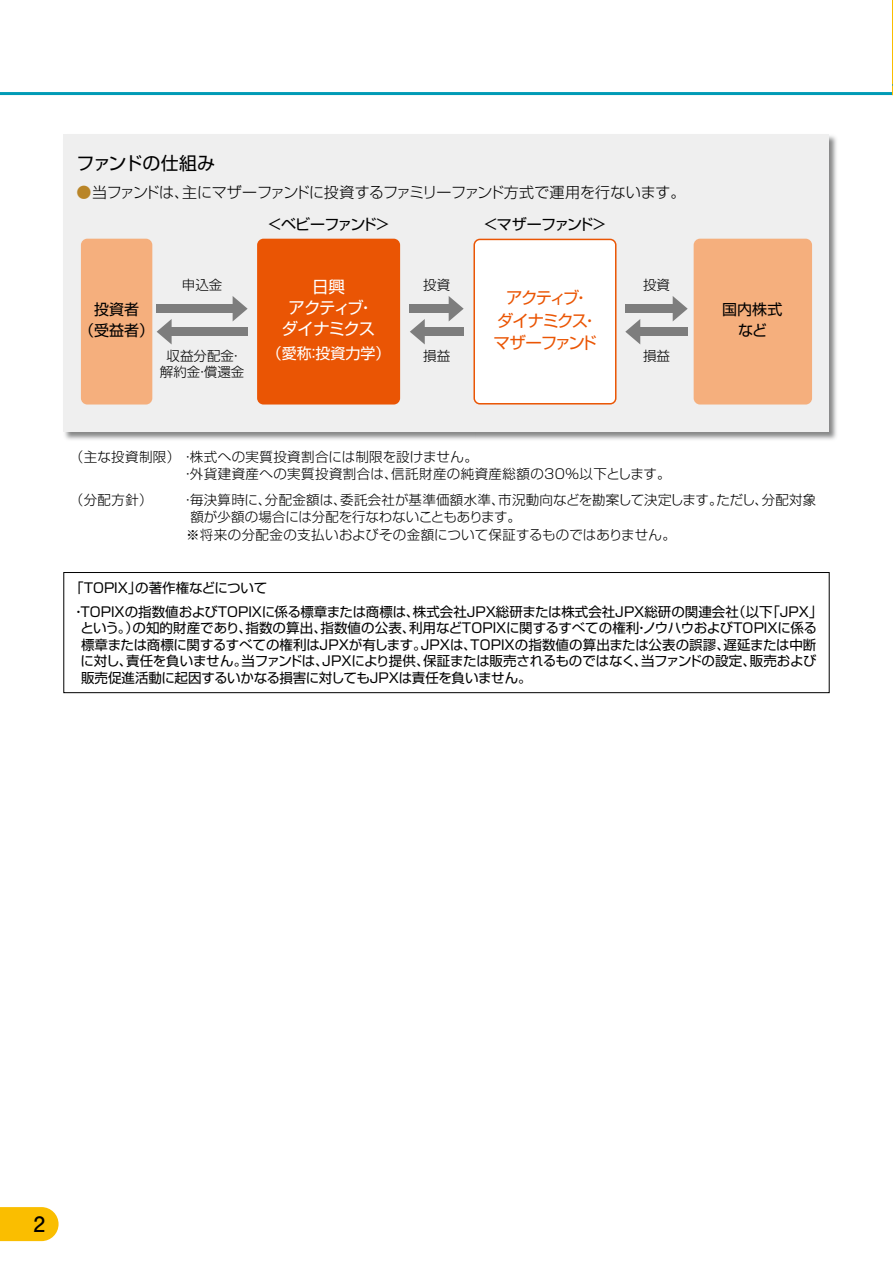
<style>
.page{position:relative;width:893px;height:1263px;background:#fff}
.page>*{position:absolute;margin:0;border:0;box-sizing:border-box;transform-origin:0 0}
.t1{font:700 21px "Futo Go B101 Pro";color:#000}
.t2{font:18px "Shin Go Pro";letter-spacing:-.01em;color:#000}
.t3{font:16.5px/22.5px "Shin Go Pr 5";letter-spacing:-.105em;color:#ea5504;text-align:center}
.t4{font:16.5px/21px "Shin Go Pr 5";letter-spacing:-.07em;color:#fff;text-align:center}
.t5{font:300 15px "Shin Go Pro";letter-spacing:-.02em;color:#000}
.t6{font:15px/21px "Shin Go Pr 5";letter-spacing:-.025em;color:#000;text-align:center}
.t7{font:15px "Shin Go Pr 5";letter-spacing:-.095em;color:#000}
.t8{font:15px "Shin Go Pr 5";color:#fff}
.t9{font:15px "Shin Go Pr 5";letter-spacing:-.085em;color:#000}
.t10{font:13.5px/16.5px "Shin Go Pr 5";letter-spacing:-.03em;color:#000}
.t11{font:300 13.5px/17.2px "Shin Go Pro";letter-spacing:.02em;color:#000}
.t12{font:300 13.5px "Shin Go Pro";letter-spacing:-.015em;color:#000}
.t13{font:300 13.5px/16.2px "Shin Go Pr 5";color:#000;text-align:center}
.s1{color:#b98528}
</style>
<div class="page">
<hr style="left:0;top:92px;width:893px;height:3px;background:#009bb6">
<svg style="left:892px;top:0;width:1px;height:96px"></svg>
<svg style="left:0;top:1207px;width:59px;height:34px;background:#fac212"></svg>
<div style="left:63px;top:572px;width:767px;height:121px;border:1px solid #000"></div>
<img style="left:63px;top:134px;width:774px;height:306px">
<div style="left:64px;top:134px;width:765px;height:298px;background:#efefef"></div>
<div style="left:81px;top:239px;width:71px;height:165px;background:#f5af7d;border-radius:6px"></div>
<div style="left:257px;top:239px;width:143px;height:165px;background:#ea5504;border-radius:6px"></div>
<div style="left:473px;top:239px;width:143px;height:165px;background:#fff"></div>
<div style="left:694px;top:239px;width:118px;height:165px;background:#f5af7d;border-radius:6px"></div>
<div style="left:157px;top:304px;width:82px;height:9px;background:#7d7d7d"></div>
<svg style="left:233px;top:296px;width:15px;height:25px"></svg>
<div style="left:165px;top:327px;width:83px;height:9px;background:#7d7d7d"></div>
<svg style="left:157px;top:319px;width:15px;height:25px"></svg>
<div style="left:625px;top:304px;width:54px;height:9px;background:#7d7d7d"></div>
<svg style="left:673px;top:296px;width:15px;height:25px"></svg>
<div style="left:634px;top:327px;width:54px;height:9px;background:#7d7d7d"></div>
<svg style="left:625px;top:319px;width:15px;height:25px"></svg>
<div style="left:410px;top:304px;width:45px;height:9px;background:#7d7d7d"></div>
<svg style="left:449px;top:296px;width:15px;height:25px"></svg>
<div style="left:418px;top:327px;width:46px;height:9px;background:#7d7d7d"></div>
<svg style="left:410px;top:319px;width:15px;height:25px"></svg>
<h2 class="t2" style="left:77px;top:148px;width:140px">ファンドの仕組み</h2>
<p class="t5" style="left:77px;top:180px;width:610px"><span class="s1">●</span>当ファンドは、主にマザーファンドに投資するファミリーファンド方式で運用を行ないます。</p>
<p class="t6" style="left:79px;top:298px;width:76px">投資者<br>（受益者）</p>
<p class="t13" style="left:182px;top:275px;width:42px">申込金</p>
<p class="t13" style="left:160px;top:346px;width:86px">収益分配金・解約金・償還金</p>
<p class="t7" style="left:267px;top:212px;width:124px">＜ベビーファンド＞</p>
<p class="t4" style="left:282px;top:275px;width:95px">日興<br>アクティブ・ダイナミクス</p>
<p class="t8" style="left:267px;top:341px;width:125px">（愛称：投資力学）</p>
<p class="t13" style="left:423px;top:275px;width:28px">投資</p>
<p class="t13" style="left:423px;top:346px;width:28px">損益</p>
<p class="t9" style="left:483px;top:212px;width:125px">＜マザーファンド＞</p>
<p class="t3" style="left:494px;top:285px;width:106px">アクティブ・<br>ダイナミクス・マザーファンド</p>
<p class="t13" style="left:643px;top:275px;width:28px">投資</p>
<p class="t13" style="left:643px;top:346px;width:28px">損益</p>
<p class="t6" style="left:722px;top:298px;width:61px">国内株式など</p>
<p class="t11" style="left:181px;top:446px;width:491px;text-indent:-111px">（主な投資制限）・株式への実質投資割合には制限を設けません。<br>・外貨建資産への実質投資割合は、信託財産の純資産総額の30%以下とします。</p>
<p class="t11" style="left:70px;top:490px;width:85px">（分配方針）</p>
<p class="t11" style="left:181px;top:490px;width:637px">・毎決算時に、分配金額は、委託会社が基準価額水準、市況動向などを勘案して決定します。ただし、分配対象</p>
<p class="t12" style="left:191px;top:506px;width:332px">額が少額の場合には分配を行なわないこともあります。</p>
<p class="t11" style="left:186px;top:524px;width:491px">※将来の分配金の支払いおよびその金額について保証するものではありません。</p>
<p class="t10" style="left:70px;top:574px;width:754px;line-height:24px">「ＴＯＰＩＸ」の著作権などについて<br>・ＴＯＰＩＸの指数値およびＴＯＰＩＸに係る標章または商標は、株式会社ＪＰＸ総研または株式会社ＪＰＸ総研の関連会社（以下「ＪＰＸ」</p>
<p class="t10" style="left:80px;top:619px;width:738px;text-align:justify">という。）の知的財産であり、指数の算出、指数値の公表、利用などＴＯＰＩＸに関するすべての権利・ノウハウおよびＴＯＰＩＸに係る標章または商標に関するすべての権利はＪＰＸが有します。ＪＰＸは、ＴＯＰＩＸの指数値の算出または公表の誤謬、遅延または中断に対し、責任を負いません。当ファンドは、ＪＰＸにより提供、保証または販売されるものではなく、当ファンドの設定、販売および販売促進活動に起因するいかなる損害に対してもＪＰＸは責任を負いません。</p>
<h1 class="t1" style="left:34px;top:1207px;width:13px">2</h1>
</div>
